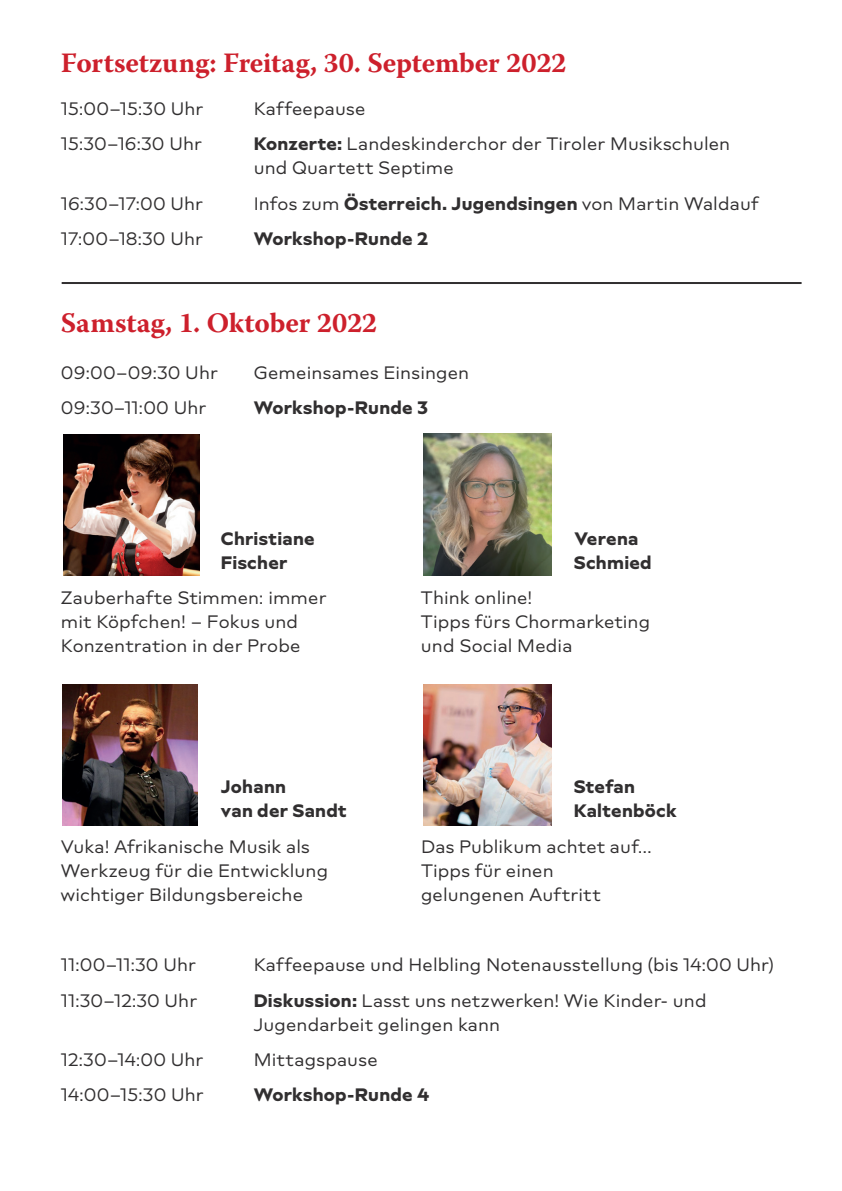
<style>
.page{position:relative;width:842px;height:1191px;background:#fff}
.page>*{position:absolute;margin:0;border:0;box-sizing:border-box;transform-origin:0 0}
.t1{font:700 28px "Warnock Pro";color:#cd202c}
.t2{font:18px/24px "Novera Modern";letter-spacing:.01em;color:#312f30}
.t3{font:800 18px "Novera Modern";letter-spacing:.015em;color:#312f30}
.s1{font-weight:800}
</style>
<div class="page">
<img style="left:64px;top:434px;width:135px;height:141px">
<img style="left:423px;top:434px;width:128px;height:141px">
<img style="left:62px;top:684px;width:136px;height:141px">
<img style="left:423px;top:684px;width:128px;height:141px">
<hr style="left:62px;top:282px;width:739px;height:2px;background:#312f30">
<h1 class="t1" style="left:61px;top:46px;width:507px">Fortsetzung: Freitag, 30. September 2022</h1>
<p class="t2" style="left:61px;top:96px;width:144px">15:00–15:30 Uhr</p>
<p class="t2" style="left:254px;top:96px;width:113px">Kaffeepause</p>
<p class="t2" style="left:61px;top:132px;width:142px">15:30–16:30 Uhr</p>
<p class="t2" style="left:254px;top:132px;width:478px"><span class="s1">Konzerte:</span> Landeskinderchor der Tiroler Musikschulen und Quartett Septime</p>
<p class="t2" style="left:61px;top:191px;width:144px">16:30–17:00 Uhr</p>
<p class="t2" style="left:254px;top:191px;width:506px">Infos zum <span class="s1">Österreich. Jugendsingen</span> von Martin Waldauf</p>
<p class="t2" style="left:61px;top:226px;width:143px">17:00–18:30 Uhr</p>
<p class="t3" style="left:254px;top:227px;width:176px">Workshop-Runde 2</p>
<h1 class="t1" style="left:61px;top:306px;width:318px">Samstag, 1. Oktober 2022</h1>
<p class="t2" style="left:61px;top:360px;width:158px">09:00–09:30 Uhr</p>
<p class="t2" style="left:254px;top:360px;width:217px">Gemeinsames Einsingen</p>
<p class="t2" style="left:61px;top:396px;width:147px">09:30–11:00 Uhr</p>
<p class="t3" style="left:254px;top:396px;width:176px">Workshop-Runde 3</p>
<p class="t3" style="left:221px;top:526px;width:95px">Christiane</p>
<p class="t3" style="left:574px;top:526px;width:66px">Verena</p>
<p class="t3" style="left:221px;top:550px;width:68px">Fischer</p>
<p class="t3" style="left:574px;top:550px;width:79px">Schmied</p>
<p class="t2" style="left:61px;top:585px;width:267px">Zauberhafte Stimmen: immer</p>
<p class="t2" style="left:421px;top:585px;width:113px">Think online!</p>
<p class="t2" style="left:61px;top:609px;width:239px">mit Köpfchen! – Fokus und</p>
<p class="t2" style="left:421px;top:609px;width:231px">Tipps fürs Chormarketing</p>
<p class="t2" style="left:61px;top:633px;width:241px">Konzentration in der Probe</p>
<p class="t2" style="left:421px;top:633px;width:153px">und Social Media</p>
<p class="t3" style="left:221px;top:775px;width:67px">Johann</p>
<p class="t3" style="left:574px;top:775px;width:63px">Stefan</p>
<p class="t3" style="left:221px;top:799px;width:127px">van der Sandt</p>
<p class="t3" style="left:574px;top:799px;width:104px">Kaltenböck</p>
<p class="t2" style="left:61px;top:834px;width:250px">Vuka! Afrikanische Musik als</p>
<p class="t2" style="left:421px;top:834px;width:232px">Das Publikum achtet auf...</p>
<p class="t2" style="left:61px;top:858px;width:269px">Werkzeug für die Entwicklung</p>
<p class="t2" style="left:421px;top:858px;width:134px">Tipps für einen</p>
<p class="t2" style="left:61px;top:882px;width:244px">wichtiger Bildungsbereiche</p>
<p class="t2" style="left:421px;top:882px;width:181px">gelungenen Auftritt</p>
<p class="t2" style="left:61px;top:952px;width:136px">11:00–11:30 Uhr</p>
<p class="t2" style="left:254px;top:952px;width:522px">Kaffeepause und Helbling Notenausstellung (bis 14:00 Uhr)</p>
<p class="t2" style="left:61px;top:988px;width:138px">11:30–12:30 Uhr</p>
<p class="t2" style="left:254px;top:988px;width:454px"><span class="s1">Diskussion:</span> Lasst uns netzwerken! Wie Kinder- und<br>Jugendarbeit gelingen kann</p>
<p class="t2" style="left:61px;top:1047px;width:144px">12:30–14:00 Uhr</p>
<p class="t2" style="left:254px;top:1047px;width:125px">Mittagspause</p>
<p class="t2" style="left:61px;top:1082px;width:144px">14:00–15:30 Uhr</p>
<p class="t3" style="left:254px;top:1083px;width:177px">Workshop-Runde 4</p>
</div>
